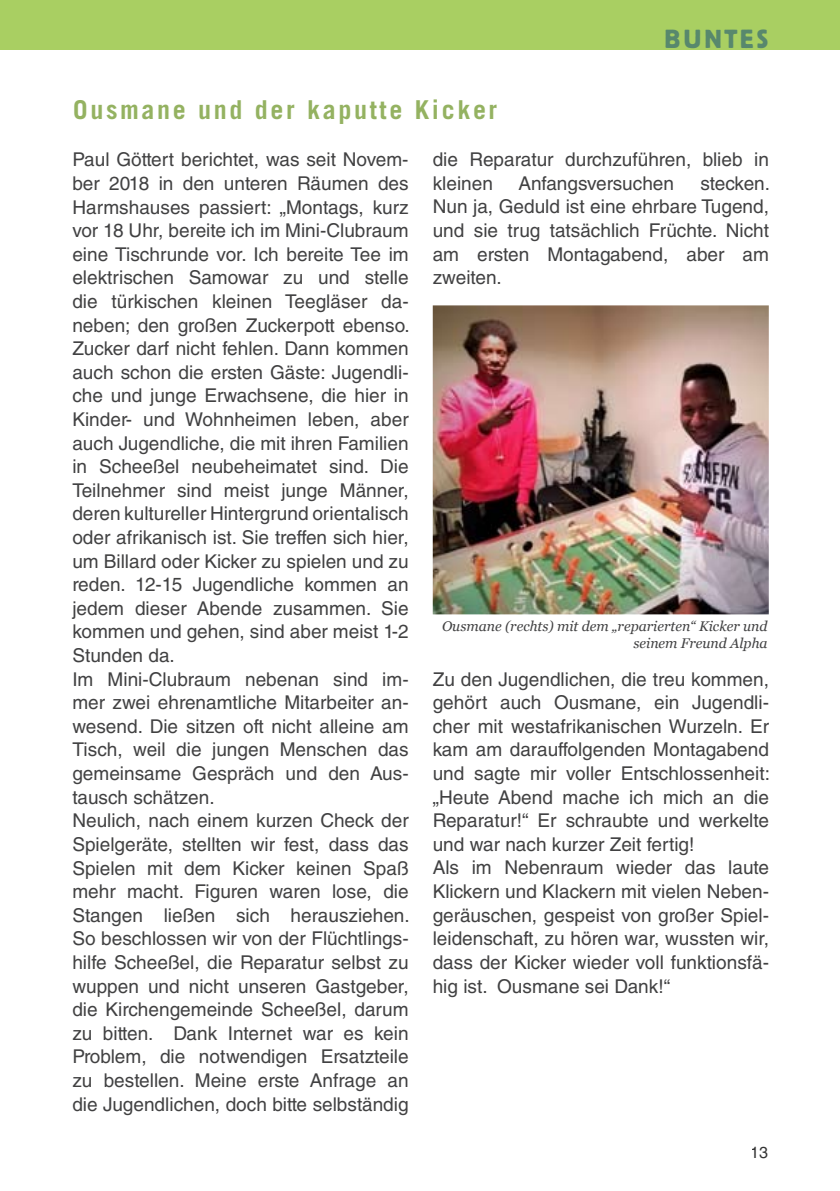
<style>
.page{position:relative;width:840px;height:1191px;background:#fff}
.page>*{position:absolute;margin:0;border:0;box-sizing:border-box;transform-origin:0 0}
.t1{font:700 26px "Trade Gothic LT Pro";letter-spacing:.1em;color:#94b261}
.t2{font:26px "Block Pro";color:#58886d}
.t3{font:19px/23.6px "Helvetica LT Std";color:#414142}
.t4{font:16px "Helvetica LT Std";color:#000}
.t5{font:italic 14px/16.8px "Georgia";color:#414142;text-align:right}
</style>
<div class="page">
<div style="left:0;top:0;width:839px;height:49px;background:#a9cf62"></div>
<img style="left:432px;top:305px;width:336px;height:309px">
<h1 class="t1" style="left:73px;top:94px;width:425px">Ousmane und der kaputte Kicker</h1>
<h1 class="t2" style="left:664px;top:22px;width:105px">BU NTES</h1>
<p class="t3" style="left:72px;top:148px;width:339px">Paul Göttert berichtet, was seit Novem&shy;ber 2018 in den unteren Räumen des Harmshauses passiert: „Montags, kurz vor 18 Uhr, bereite ich im Mini-Clubraum eine Tischrunde vor. Ich bereite Tee im elektrischen Samowar zu und stelle die türkischen kleinen Teegläser da&shy;neben; den großen Zuckerpott ebenso.<br>Zucker darf nicht fehlen. Dann kommen auch schon die ersten Gäste: Jugendli&shy;che und junge Erwachsene, die hier in Kinder- und Wohnheimen leben, aber auch Jugendliche, die mit ihren Familien in Scheeßel neubeheimatet sind. Die Teilnehmer sind meist junge Männer, deren kultureller Hintergrund orientalisch oder afrikanisch ist. Sie treffen sich hier, um Billard oder Kicker zu spielen und zu reden. 12-15 Jugendliche kommen an jedem dieser Abende zusammen. Sie kommen und gehen, sind aber meist 1-2<br>Stunden da.<br>Im Mini-Clubraum nebenan sind im&shy;mer zwei ehrenamtliche Mitarbeiter an&shy;wesend. Die sitzen oft nicht alleine am Tisch, weil die jungen Menschen das gemeinsame Gespräch und den Aus&shy;tausch schätzen.<br>Neulich, nach einem kurzen Check der Spielgeräte, stellten wir fest, dass das Spielen mit dem Kicker keinen Spaß mehr macht. Figuren waren lose, die Stangen ließen sich herausziehen.<br>So beschlossen wir von der Flüchtlings&shy;hilfe Scheeßel, die Reparatur selbst zu wuppen und nicht unseren Gastgeber, die Kirchengemeinde Scheeßel, darum zu bitten. Dank Internet war es kein Problem, die notwendigen Ersatzteile zu bestellen. Meine erste Anfrage an die Jugendlichen, doch bitte selbständig</p>
<p class="t3" style="left:432px;top:148px;width:337px">die Reparatur durchzuführen, blieb in kleinen</p>
<p class="t3" style="left:518px;top:171px;width:157px">Anfangsversuchen</p>
<p class="t3" style="left:432px;top:171px;width:339px;text-align:justify;text-indent:267px">stecken.<br>Nun ja, Geduld ist eine ehrbare Tugend, und sie trug tatsächlich Früchte. Nicht am ersten Montagabend, aber am zweiten.</p>
<p class="t5" style="left:442px;top:618px;width:327px">Ousmane (rechts) mit dem „reparierten“ Kicker und seinem Freund Alpha</p>
<p class="t3" style="left:432px;top:667px;width:338px">Zu den Jugendlichen, die treu kommen, gehört auch Ousmane, ein Jugendli&shy;cher mit westafrikanischen Wurzeln. Er kam am darauffolgenden Montagabend und sagte mir voller Entschlossenheit: „Heute Abend mache ich mich an die Reparatur!“ Er schraubte und werkelte und war nach kurzer Zeit fertig!<br>Als im Nebenraum wieder das laute Klickern und Klackern mit vielen Neben&shy;geräuschen, gespeist von großer Spiel&shy;leidenschaft, zu hören war, wussten wir, dass der Kicker wieder voll funktionsfä&shy;hig ist. Ousmane sei Dank!“</p>
<p class="t4" style="left:750px;top:1143px;width:19px">13</p>
</div>
